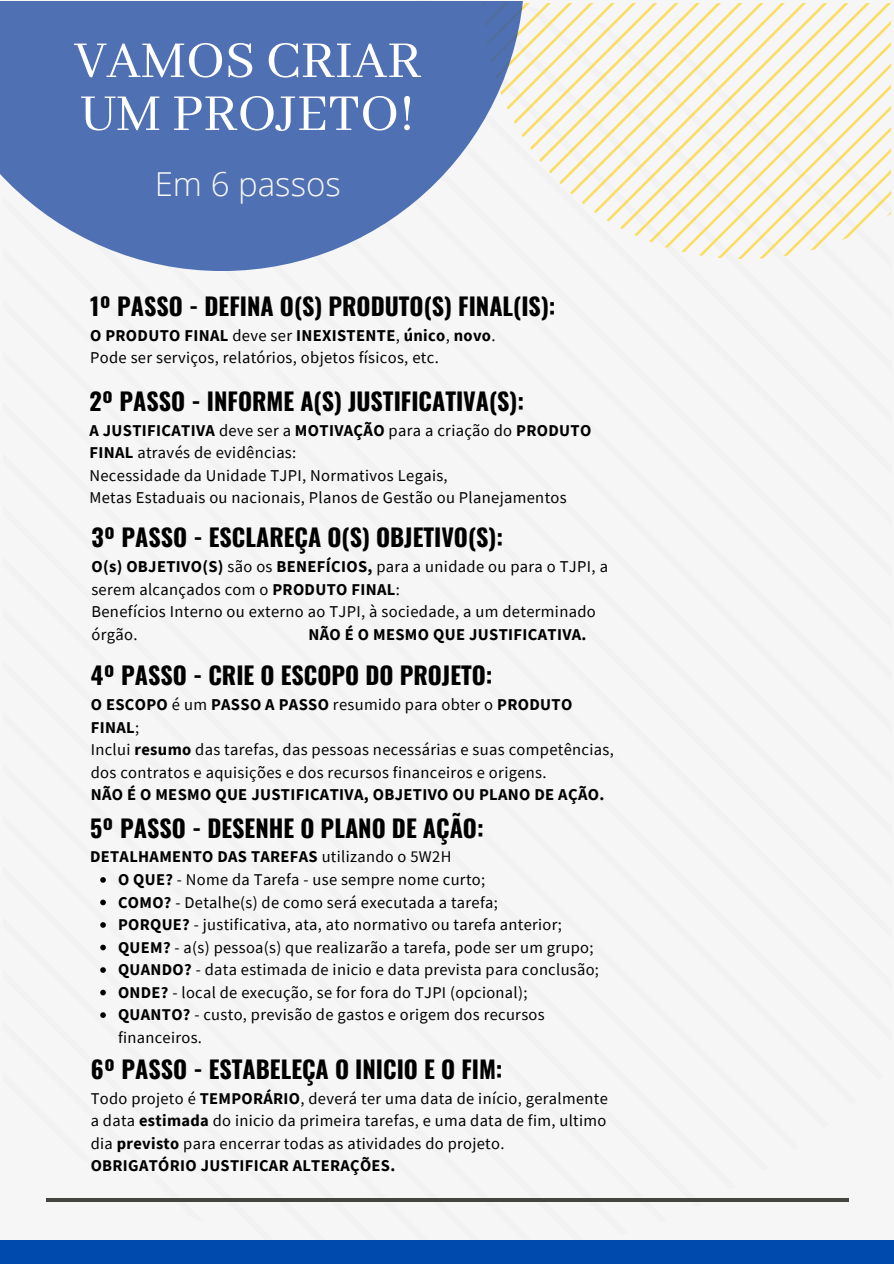
<style>
.page{position:relative;width:894px;height:1264px;background:#fff}
.page>*{position:absolute;margin:0;border:0;box-sizing:border-box;transform-origin:0 0}
.t1{font:57px/52.9px "Abhaya Libre";color:#fff}
.t2{font:300 33px "Open Sans";color:#f6f6f6}
.t3{font:700 24px "Oswald";color:#000}
.t4{font:16.5px/22.5px "Source Sans Pro";letter-spacing:.02em;color:#000}
.t5{font:700 16.5px/22.5px "Source Sans Pro";letter-spacing:.02em;color:#000}
.s1{font-weight:400}
.s2{font-weight:700}
</style>
<div class="page">
<div style="left:0;top:0;width:893px;height:1263px;background:#f6f6f6"></div>
<svg style="left:524px;top:3px;width:366px;height:256px"></svg>
<svg style="left:0;top:2px;width:524px;height:269px;fill:#4f71b4"></svg>
<svg style="left:100px;top:877px;width:6px;height:5px"></svg>
<svg style="left:100px;top:899px;width:6px;height:6px"></svg>
<svg style="left:100px;top:922px;width:6px;height:5px"></svg>
<svg style="left:100px;top:944px;width:6px;height:6px"></svg>
<svg style="left:100px;top:967px;width:6px;height:51px"></svg>
<div style="left:0;top:1240px;width:893px;height:23px;background:#004aad"></div>
<hr style="left:46px;top:1198px;width:802px;height:3px;background:#444440">
<p class="t1" style="left:74px;top:36px;width:348px">VAMOS CRIAR<br>UM PROJETO!</p>
<p class="t2" style="left:155px;top:161px;width:187px">Em 6 passos</p>
<p class="t3" style="left:90px;top:287px;width:467px">1º PASSO - DEFINA O(S) PRODUTO(S) FINAL(IS):</p>
<p class="t5" style="left:90px;top:324px;width:407px">O PRODUTO FINAL <span class="s1">deve ser</span> INEXISTENTE<span class="s1">,</span> único<span class="s1">,</span> novo<span class="s1">.</span></p>
<p class="t4" style="left:90px;top:346px;width:350px">Pode ser serviços, relatórios, objetos físicos, etc.</p>
<p class="t3" style="left:89px;top:382px;width:436px">2º PASSO - INFORME A(S) JUSTIFICATIVA(S):</p>
<p class="t4" style="left:89px;top:418px;width:503px"><span class="s2">A JUSTIFICATIVA</span> deve ser a <span class="s2">MOTIVAÇÃO</span> para a criação do <span class="s2">PRODUTO<br>FINAL</span> através de evidências:</p>
<p class="t4" style="left:89px;top:463px;width:360px">Necessidade da Unidade TJPI, Normativos Legais,</p>
<p class="t4" style="left:89px;top:486px;width:478px">Metas Estaduais ou nacionais, Planos de Gestão ou Planejamentos</p>
<p class="t3" style="left:91px;top:518px;width:413px">3º PASSO - ESCLAREÇA O(S) OBJETIVO(S):</p>
<p class="t4" style="left:91px;top:555px;width:518px"><span class="s2">O(s) OBJETIVO(S)</span> são os <span class="s2">BENEFÍCIOS,</span> para a unidade ou para o TJPI, a serem alcançados com o <span class="s2">PRODUTO FINAL</span>:</p>
<p class="t4" style="left:91px;top:600px;width:505px">Benefícios Interno ou externo ao TJPI, à sociedade, a um determinado órgão.</p>
<p class="t5" style="left:308px;top:622px;width:279px">NÃO É O MESMO QUE JUSTIFICATIVA.</p>
<p class="t3" style="left:91px;top:656px;width:403px">4º PASSO - CRIE O ESCOPO DO PROJETO:</p>
<p class="t5" style="left:91px;top:693px;width:483px">O ESCOPO <span class="s1">é um</span> PASSO A PASSO <span class="s1">resumido para obter o</span> PRODUTO<br>FINAL<span class="s1">;</span></p>
<p class="t4" style="left:91px;top:738px;width:524px">Inclui <span class="s2">resumo</span> das tarefas, das pessoas necessárias e suas competências, dos contratos e aquisições e dos recursos financeiros e origens.</p>
<p class="t5" style="left:91px;top:783px;width:515px">NÃO É O MESMO QUE JUSTIFICATIVA, OBJETIVO OU PLANO DE AÇÃO.</p>
<p class="t3" style="left:90px;top:809px;width:395px">5º PASSO - DESENHE O PLANO DE AÇÃO:</p>
<p class="t4" style="left:118px;top:867px;width:368px"><span class="s2">O QUE?</span> - Nome da Tarefa - use sempre nome curto;</p>
<p class="t4" style="left:118px;top:890px;width:381px"><span class="s2">COMO?</span> - Detalhe(s) de como será executada a tarefa;</p>
<p class="t4" style="left:118px;top:912px;width:445px"><span class="s2">PORQUE?</span> - justificativa, ata, ato normativo ou tarefa anterior;</p>
<p class="t4" style="left:118px;top:935px;width:477px"><span class="s2">QUEM?</span> - a(s) pessoa(s) que realizarão a tarefa, pode ser um grupo;</p>
<p class="t4" style="left:118px;top:958px;width:482px"><span class="s2">QUANDO?</span> - data estimada de inicio e data prevista para conclusão;</p>
<p class="t4" style="left:118px;top:980px;width:411px"><span class="s2">ONDE?</span> - local de execução, se for fora do TJPI (opcional);</p>
<p class="t4" style="left:118px;top:1003px;width:428px"><span class="s2">QUANTO?</span> - custo, previsão de gastos e origem dos recursos financeiros.</p>
<p class="t5" style="left:90px;top:845px;width:363px">DETALHAMENTO DAS TAREFAS <span class="s1">utilizando o 5W2H</span></p>
<p class="t3" style="left:91px;top:1050px;width:413px">6º PASSO - ESTABELEÇA O INICIO E O FIM:</p>
<p class="t4" style="left:91px;top:1086px;width:518px;text-align:justify">Todo projeto é <span class="s2">TEMPORÁRIO</span>, deverá ter uma data de início, geralmente a data <span class="s2">estimada</span> do inicio da primeira tarefas, e uma data de fim, ultimo dia <span class="s2">previsto</span> para encerrar todas as atividades do projeto.</p>
<p class="t5" style="left:91px;top:1153px;width:306px">OBRIGATÓRIO JUSTIFICAR ALTERAÇÕES.</p>
</div>
